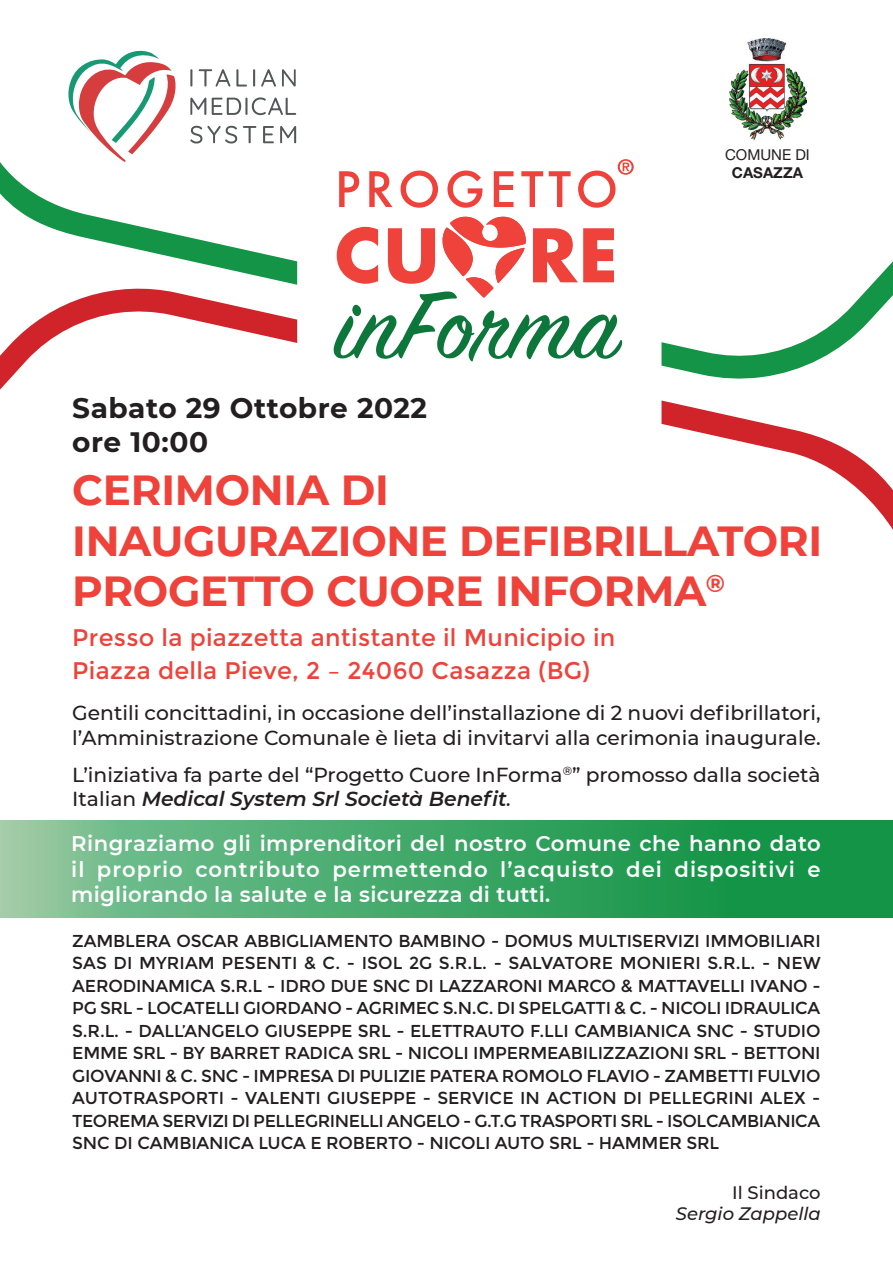
<style>
.page{position:relative;width:893px;height:1263px;background:#fff}
.page>*{position:absolute;margin:0;border:0;box-sizing:border-box;transform-origin:0 0}
.t1{font:700 42px/50.4px "Montserrat";letter-spacing:-.01em;color:#ee423a}
.t2{font:700 28.05px/33.6px "Montserrat";letter-spacing:.02em;color:#231f20}
.t3{font:24px/33px "Montserrat";letter-spacing:.01em;color:#ee423a}
.t4{font:600 21.15px/25.3px "Montserrat";letter-spacing:.015em;color:#fff;text-align:justify}
.t5{font:500 20.25px/24.3px "Montserrat";color:#231f20}
.t6{font:italic 500 18px "Montserrat";color:#231f20}
.t7{font:500 18px "Montserrat";color:#231f20}
.t8{font:17.25px/22.5px "Montserrat";letter-spacing:-.01em;color:#231f20;text-align:justify}
.t9{font:15px "Helvetica Neue LT Std";color:#231f20}
.t10{font:700 15px "Helvetica Neue LT Std";color:#231f20}
.s1{font-weight:600;font-style:italic}
.s2{font-style:italic}
</style>
<div class="page">
<svg style="left:0;top:820px;width:893px;height:98px;background:#42a869"></svg>
<svg style="left:0;top:125px;width:893px;height:154px"></svg>
<svg style="left:0;top:279px;width:893px;height:251px"></svg>
<svg style="left:339px;top:171px;width:20px;height:36px"></svg>
<svg style="left:369px;top:171px;width:23px;height:36px"></svg>
<svg style="left:401px;top:171px;width:37px;height:37px"></svg>
<svg style="left:447px;top:171px;width:35px;height:37px"></svg>
<svg style="left:494px;top:171px;width:19px;height:36px"></svg>
<svg style="left:521px;top:171px;width:22px;height:36px"></svg>
<svg style="left:549px;top:171px;width:22px;height:36px"></svg>
<svg style="left:578px;top:159px;width:56px;height:49px"></svg>
<svg style="left:334px;top:217px;width:288px;height:145px"></svg>
<div style="left:725px;top:33px;width:84px;height:113px;background:#fff"></div>
<img style="left:729px;top:39px;width:77px;height:101px">
<svg style="left:67px;top:50px;width:111px;height:112px"></svg>
<svg style="left:190px;top:69px;width:2px;height:18px"></svg>
<svg style="left:199px;top:69px;width:31px;height:18px"></svg>
<svg style="left:236px;top:69px;width:11px;height:18px"></svg>
<svg style="left:253px;top:69px;width:2px;height:18px"></svg>
<svg style="left:261px;top:69px;width:15px;height:18px"></svg>
<svg style="left:282px;top:69px;width:14px;height:18px"></svg>
<svg style="left:190px;top:98px;width:16px;height:17px"></svg>
<svg style="left:212px;top:97px;width:84px;height:18px"></svg>
<svg style="left:190px;top:126px;width:47px;height:18px"></svg>
<svg style="left:243px;top:126px;width:13px;height:17px"></svg>
<svg style="left:263px;top:126px;width:11px;height:17px"></svg>
<svg style="left:280px;top:126px;width:16px;height:17px"></svg>
<p class="t9" style="left:725px;top:146px;width:86px">COMUNE DI</p>
<p class="t10" style="left:732px;top:163px;width:73px">CASAZZA</p>
<h2 class="t2" style="left:72px;top:390px;width:356px">Sabato 29 Ottobre 2022 ore 10:00</h2>
<h1 class="t1" style="left:72px;top:463px;width:751px">CERIMONIA DI<br>INAUGURAZIONE DEFIBRILLATORI<br>PROGETTO CUORE INFORMA<sup>®</sup></h1>
<h3 class="t3" style="left:72px;top:621px;width:545px">Presso la piazzetta antistante il Municipio in<br>Piazza della Pieve, 2 – 24060 Casazza (BG)</h3>
<p class="t5" style="left:72px;top:700px;width:750px">Gentili concittadini, in occasione dell’installazione di 2 nuovi defibrillatori, l’Amministrazione Comunale è lieta di invitarvi alla cerimonia inaugurale.</p>
<p class="t5" style="left:72px;top:761px;width:750px">L’iniziativa fa parte del “Progetto Cuore InForma<sup>®</sup>” promosso dalla società<br>Italian <span class="s1">Medical System Srl Società Benefit</span><span class="s2">.</span></p>
<p class="t4" style="left:71px;top:830px;width:751px">Ringraziamo gli imprenditori del nostro Comune che hanno dato il proprio contributo permettendo l’acquisto dei dispositivi e migliorando la salute e la sicurezza di tutti.</p>
<p class="t8" style="left:72px;top:929px;width:750px">ZAMBLERA OSCAR ABBIGLIAMENTO BAMBINO - DOMUS MULTISERVIZI IMMOBILIARI SAS DI MYRIAM PESENTI &amp; C. - ISOL 2G S.R.L. - SALVATORE MONIERI S.R.L. - NEW AERODINAMICA S.R.L - IDRO DUE SNC DI LAZZARONI MARCO &amp; MATTAVELLI IVANO - PG SRL - LOCATELLI GIORDANO - AGRIMEC S.N.C. DI SPELGATTI &amp; C. - NICOLI IDRAULICA S.R.L. - DALL’ANGELO GIUSEPPE SRL - ELETTRAUTO F.LLI CAMBIANICA SNC - STUDIO EMME SRL - BY BARRET RADICA SRL - NICOLI IMPERMEABILIZZAZIONI SRL - BETTONI GIOVANNI &amp; C. SNC - IMPRESA DI PULIZIE PATERA ROMOLO FLAVIO - ZAMBETTI FULVIO AUTOTRASPORTI - VALENTI GIUSEPPE - SERVICE IN ACTION DI PELLEGRINI ALEX - TEOREMA SERVIZI DI PELLEGRINELLI ANGELO - G.T.G TRASPORTI SRL - ISOLCAMBIANICA SNC DI CAMBIANICA LUCA E ROBERTO - NICOLI AUTO SRL - HAMMER SRL</p>
<p class="t7" style="left:732px;top:1180px;width:90px">Il Sindaco</p>
<p class="t6" style="left:676px;top:1201px;width:146px">Sergio Zappella</p>
</div>
